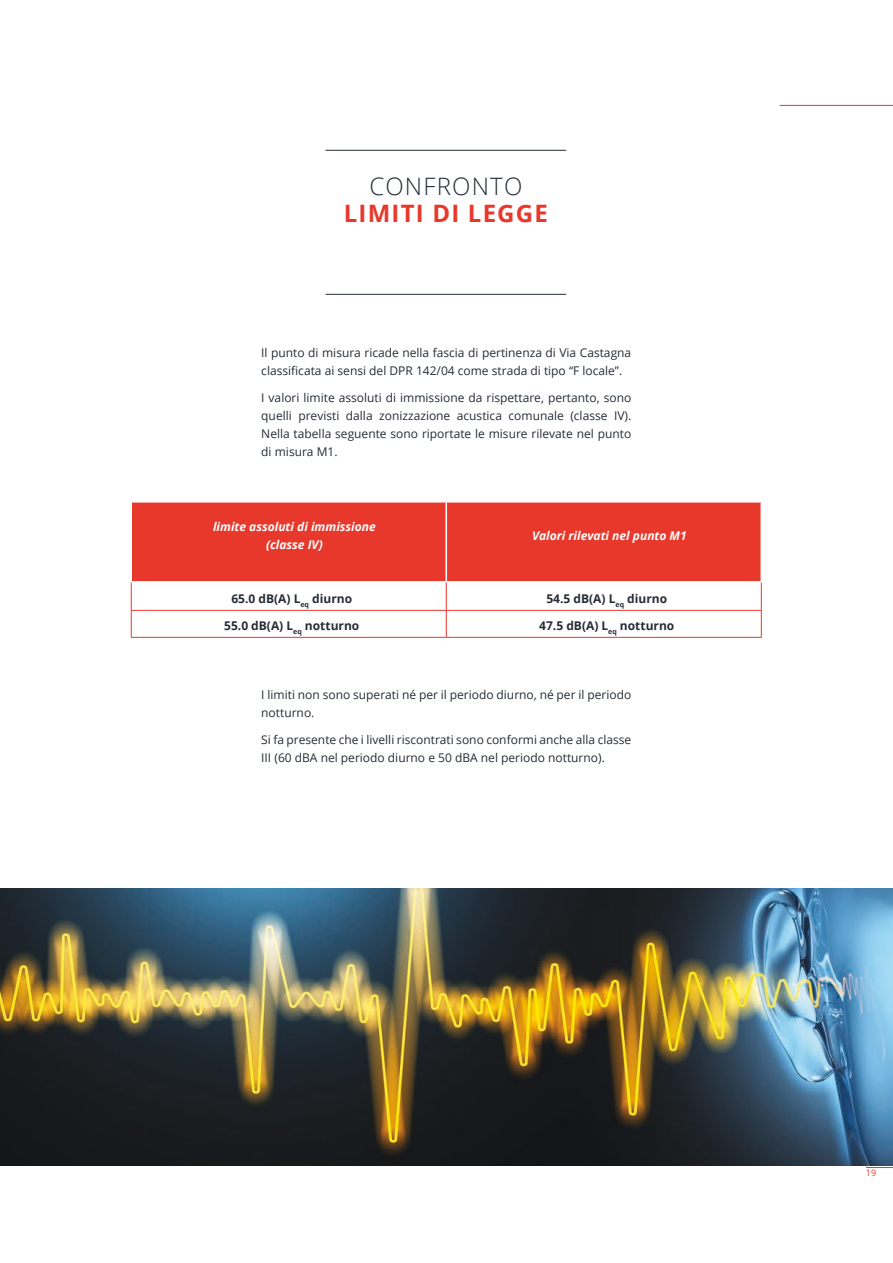
<style>
.page{position:relative;width:893px;height:1263px;background:#fff}
.page>*{position:absolute;margin:0;border:0;box-sizing:border-box;transform-origin:0 0}
.t1{font:700 24px "Open Sans";letter-spacing:.05em;color:#e7382b}
.t2{font:300 24px "Open Sans";letter-spacing:.05em;color:#262c35}
.t3{font:12px/18px "Open Sans 2";color:#262c35}
.t4{font:12px/18px "Open Sans";color:#262c35;text-align:justify}
.t5{font:700 12px "Open Sans";color:#262c35}
.t6{font:12px/18px "Open Sans Bold Italic 2";color:#fff;text-align:center}
.t7{font:9px "Open Sans";color:#e7382b}
</style>
<div class="page">
<svg style="left:866px;top:1167px;width:27px;height:1px"></svg>
<hr style="left:779px;top:105px;width:114px;height:1px;background:#e7382b">
<hr style="left:326px;top:150px;width:240px;height:1px;background:#262c35">
<hr style="left:326px;top:294px;width:240px;height:1px;background:#262c35">
<div style="left:132px;top:503px;width:628px;height:78px;background:#e7382b"></div>
<hr style="left:446px;top:502px;width:1px;height:79px;background:#fff">
<hr style="left:131px;top:610px;width:315px;height:1px;background:#e7382b">
<svg style="left:131px;top:583px;width:1px;height:54px"></svg>
<hr style="left:446px;top:610px;width:315px;height:1px;background:#e7382b">
<svg style="left:446px;top:583px;width:1px;height:54px"></svg>
<svg style="left:761px;top:583px;width:1px;height:54px"></svg>
<hr style="left:131px;top:637px;width:315px;height:1px;background:#e7382b">
<hr style="left:446px;top:637px;width:315px;height:1px;background:#e7382b">
<img style="left:0;top:888px;width:893px;height:277px">
<h1 class="t2" style="left:369px;top:170px;width:155px">CONFRONTO</h1>
<h1 class="t1" style="left:344px;top:196px;width:206px">LIMITI DI LEGGE</h1>
<p class="t3" style="left:261px;top:343px;width:371px">Il punto di misura ricade nella fascia di pertinenza di Via Castagna classificata ai sensi del DPR 142/04 come strada di tipo “F locale”.</p>
<p class="t4" style="left:261px;top:388px;width:371px">I valori limite assoluti di immissione da rispettare, pertanto, sono quelli previsti dalla zonizzazione acustica comunale (classe IV).<br>Nella tabella seguente sono riportate le misure rilevate nel punto di misura M1.</p>
<p class="t6" style="left:213px;top:517px;width:164px">limite assoluti di immissione (classe IV)</p>
<p class="t6" style="left:532px;top:526px;width:156px">Valori rilevati nel punto M1</p>
<p class="t5" style="left:231px;top:590px;width:122px">65.0 dB(A) L<sub>eq</sub> diurno</p>
<p class="t5" style="left:546px;top:590px;width:122px">54.5 dB(A) L<sub>eq</sub> diurno</p>
<p class="t5" style="left:224px;top:617px;width:137px">55.0 dB(A) L<sub>eq</sub> notturno</p>
<p class="t5" style="left:539px;top:617px;width:137px">47.5 dB(A) L<sub>eq</sub> notturno</p>
<p class="t3" style="left:261px;top:685px;width:371px">I limiti non sono superati né per il periodo diurno, né per il periodo</p>
<p class="t4" style="left:261px;top:703px;width:55px">notturno.</p>
<p class="t3" style="left:261px;top:730px;width:371px">Si fa presente che i livelli riscontrati sono conformi anche alla classe<br>III (60 dBA nel periodo diurno e 50 dBA nel periodo notturno).</p>
<p class="t7" style="left:866px;top:1167px;width:12px">19</p>
</div>
